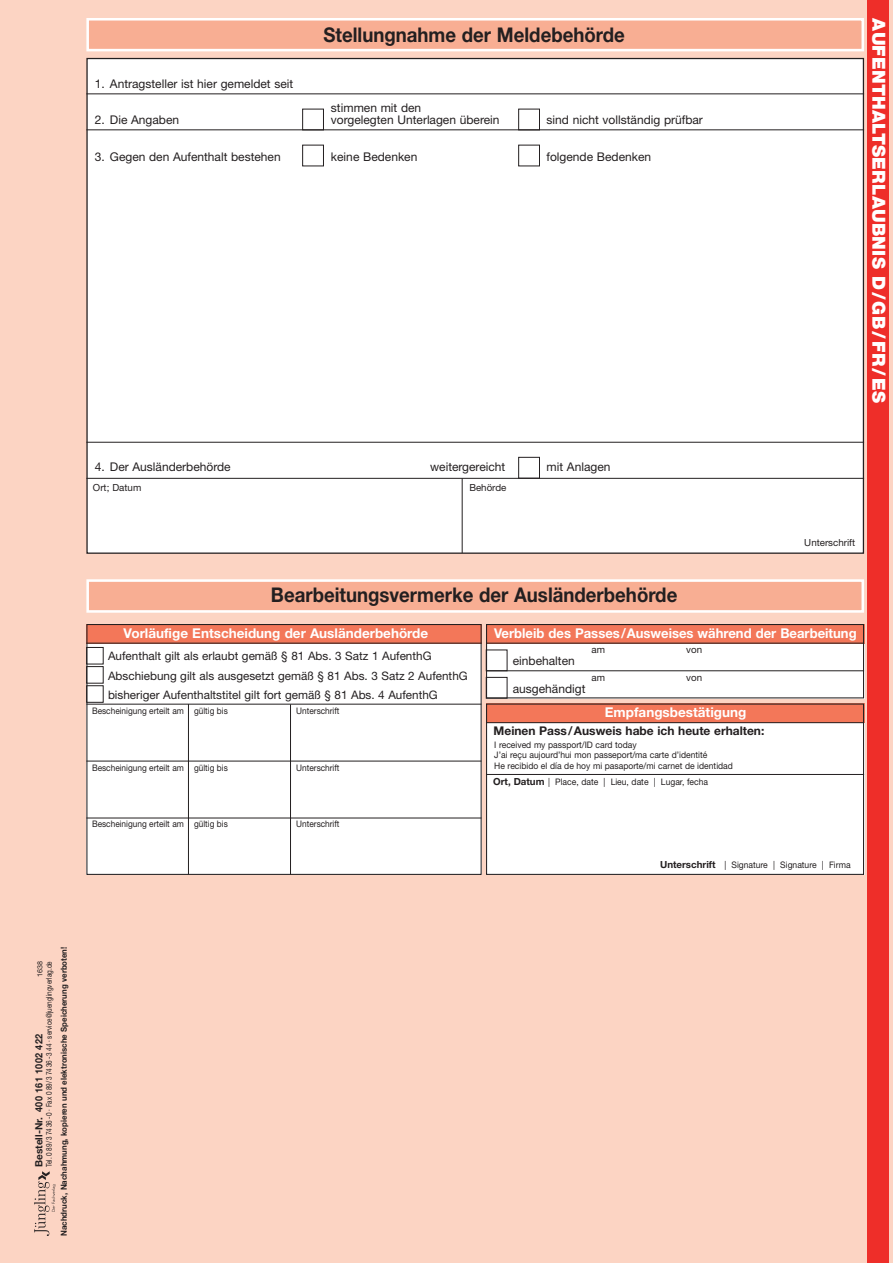
<style>
.page{position:relative;width:893px;height:1263px;background:#fcd4c3}
.page>*{position:absolute;margin:0;border:0;box-sizing:border-box;transform-origin:0 0}
.t1{font:700 20.25px "Helvetica Neue LT Std";color:#231f20;scale:.92 1}
.t2{font:900 18px "Helvetica Neue LT Std";letter-spacing:.015em;color:#fff}
.t3{font:700 13.5px "Helvetica Neue LT Std";color:#fff}
.t4{font:12px "Helvetica Neue LT Std";color:#231f20}
.t5{font:700 12px "Helvetica Neue LT Std";color:#231f20}
.t6{font:11.7px/19.2px "Helvetica Neue LT Std";color:#231f20}
.t7{font:700 10.05px "Helvetica Neue LT Std";letter-spacing:.05em;color:#231f20}
.t8{font:9.75px "Helvetica Neue LT Std";color:#231f20}
.t9{font:700 9.75px "Helvetica Neue LT Std";color:#231f20}
.t10{font:9px/10.5px "Helvetica Neue LT Std";color:#231f20;scale:.95 1}
.t11{font:9px "Helvetica Neue LT Std";color:#231f20;scale:.92 1}
.t12{font:700 8.25px "Helvetica Neue LT Std";color:#231f20;scale:.95 1}
.t13{font:7.95px "Helvetica Neue LT Std";color:#231f20;scale:.81 1}
.t14{font:7.2px "Helvetica Neue LT Std";color:#231f20}
.s1{font-weight:700;font-size:9.75px}
</style>
<div class="page">
<div style="left:86px;top:18px;width:778px;height:33px;background:#f8ae93;border:3px solid #fff"></div>
<div style="left:86px;top:579px;width:778px;height:34px;background:#f8ae93;border:3px solid #fff"></div>
<div style="left:86px;top:58px;width:778px;height:496px;background:#fff;border:1px solid #231f20"></div>
<hr style="left:86px;top:94px;width:778px;height:1px;background:#231f20">
<hr style="left:86px;top:130px;width:778px;height:1px;background:#231f20">
<hr style="left:86px;top:442px;width:778px;height:1px;background:#231f20">
<hr style="left:86px;top:478px;width:778px;height:1px;background:#231f20">
<div style="left:518px;top:109px;width:22px;height:21px;border:1px solid #231f20"></div>
<div style="left:302px;top:145px;width:22px;height:21px;border:1px solid #231f20"></div>
<div style="left:518px;top:145px;width:22px;height:21px;border:1px solid #231f20"></div>
<div style="left:518px;top:457px;width:22px;height:21px;border:1px solid #231f20"></div>
<hr style="left:462px;top:478px;width:1px;height:75px;background:#231f20">
<div style="left:302px;top:109px;width:22px;height:21px;border:1px solid #231f20"></div>
<div style="left:86px;top:643px;width:395px;height:232px;background:#fff"></div>
<div style="left:86px;top:624px;width:395px;height:19px;background:#f37759"></div>
<div style="left:86px;top:624px;width:396px;height:251px;border:1px solid #231f20"></div>
<hr style="left:86px;top:643px;width:395px;height:1px;background:#231f20">
<hr style="left:86px;top:704px;width:395px;height:1px;background:#231f20">
<hr style="left:86px;top:761px;width:395px;height:1px;background:#231f20">
<hr style="left:86px;top:818px;width:395px;height:1px;background:#231f20">
<div style="left:486px;top:723px;width:378px;height:152px;background:#fff"></div>
<div style="left:486px;top:703px;width:378px;height:20px;background:#f37759"></div>
<div style="left:486px;top:703px;width:378px;height:172px;border:1px solid #231f20"></div>
<hr style="left:486px;top:722px;width:378px;height:1px;background:#231f20">
<div style="left:86px;top:647px;width:17px;height:17px;border:1px solid #231f20"></div>
<div style="left:86px;top:666px;width:17px;height:17px;border:1px solid #231f20"></div>
<div style="left:86px;top:685px;width:17px;height:17px;border:1px solid #231f20"></div>
<div style="left:486px;top:643px;width:378px;height:55px;background:#fff"></div>
<div style="left:486px;top:624px;width:378px;height:19px;background:#f37759"></div>
<div style="left:486px;top:624px;width:378px;height:74px;border:1px solid #231f20"></div>
<hr style="left:486px;top:643px;width:378px;height:1px;background:#231f20">
<hr style="left:486px;top:670px;width:378px;height:1px;background:#231f20">
<div style="left:486px;top:650px;width:21px;height:21px;border:1px solid #231f20"></div>
<div style="left:486px;top:677px;width:21px;height:21px;border:1px solid #231f20"></div>
<hr style="left:486px;top:774px;width:378px;height:1px;background:#231f20">
<hr style="left:188px;top:704px;width:1px;height:170px;background:#231f20">
<hr style="left:290px;top:704px;width:1px;height:171px;background:#231f20">
<img style="left:35px;top:1171px;width:21px;height:65px">
<div style="left:867px;top:0;width:22px;height:1263px;background:#ee2e29"></div>
<p class="t4" style="left:95px;top:76px;width:200px">1. Antragsteller ist hier gemeldet seit</p>
<h1 class="t1" style="left:323px;top:22px;width:329px">Stellungnahme der Meldebehörde</h1>
<p class="t4" style="left:331px;top:100px;width:92px">stimmen mit den</p>
<p class="t4" style="left:95px;top:112px;width:86px">2. Die Angaben</p>
<p class="t4" style="left:331px;top:112px;width:170px">vorgelegten Unterlagen überein</p>
<p class="t4" style="left:546px;top:112px;width:158px">sind nicht vollständig prüfbar</p>
<p class="t4" style="left:95px;top:150px;width:187px">3. Gegen den Aufenthalt bestehen</p>
<p class="t4" style="left:331px;top:150px;width:88px">keine Bedenken</p>
<p class="t4" style="left:546px;top:150px;width:106px">folgende Bedenken</p>
<h2 class="t2" style="left:890px;top:18px;width:386px;rotate:90deg">AUFENTHALTSERLAUBNIS D/GB/FR/ES</h2>
<p class="t4" style="left:95px;top:460px;width:137px">4. Der Ausländerbehörde</p>
<p class="t4" style="left:430px;top:460px;width:77px">weitergereicht</p>
<p class="t4" style="left:546px;top:460px;width:65px">mit Anlagen</p>
<p class="t8" style="left:93px;top:481px;width:50px">Ort; Datum</p>
<p class="t8" style="left:469px;top:481px;width:39px">Behörde</p>
<h1 class="t1" style="left:271px;top:582px;width:443px">Bearbeitungsvermerke der Ausländerbehörde</h1>
<p class="t8" style="left:804px;top:537px;width:52px">Unterschrift</p>
<p class="t3" style="left:124px;top:625px;width:306px">Vorläufige Entscheidung der Ausländerbehörde</p>
<p class="t6" style="left:108px;top:646px;width:361px">Aufenthalt gilt als erlaubt gemäß § 81 Abs. 3 Satz 1 AufenthG<br>Abschiebung gilt als ausgesetzt gemäß § 81 Abs. 3 Satz 2 AufenthG bisheriger Aufenthaltstitel gilt fort gemäß § 81 Abs. 4 AufenthG</p>
<p class="t11" style="left:92px;top:705px;width:149px">Bescheinigung erteilt am gültig bis</p>
<p class="t11" style="left:296px;top:705px;width:48px">Unterschrift</p>
<p class="t11" style="left:92px;top:762px;width:149px">Bescheinigung erteilt am gültig bis</p>
<p class="t11" style="left:296px;top:762px;width:48px">Unterschrift</p>
<p class="t11" style="left:92px;top:819px;width:149px">Bescheinigung erteilt am gültig bis</p>
<p class="t11" style="left:296px;top:819px;width:48px">Unterschrift</p>
<p class="t3" style="left:494px;top:625px;width:364px">Verbleib des Passes/Ausweises während der Bearbeitung</p>
<p class="t8" style="left:591px;top:644px;width:15px">am</p>
<p class="t8" style="left:686px;top:644px;width:17px">von</p>
<p class="t8" style="left:591px;top:672px;width:15px">am</p>
<p class="t8" style="left:686px;top:672px;width:17px">von</p>
<p class="t4" style="left:513px;top:654px;width:64px">einbehalten</p>
<p class="t4" style="left:513px;top:681px;width:74px">ausgehändigt</p>
<p class="t3" style="left:605px;top:704px;width:143px">Empfangsbestätigung</p>
<p class="t5" style="left:494px;top:724px;width:272px">Meinen Pass/Ausweis habe ich heute erhalten:</p>
<p class="t10" style="left:494px;top:739px;width:253px">I received my passport/ID card today<br>J’ai reçu aujourd’hui mon passeport/ma carte d’identité<br>He recibido el día de hoy mi pasaporte/mi carnet de identidad</p>
<p class="t10" style="left:493px;top:776px;width:228px"><span class="s1">Ort, Datum</span> | Place, date | Lieu, date | Lugar, fecha</p>
<p class="t9" style="left:660px;top:859px;width:57px">Unterschrift</p>
<p class="t10" style="left:724px;top:859px;width:134px">| Signature | Signature | Firma</p>
<p class="t12" style="left:59px;top:1236px;width:306px;rotate:-90deg">Nachdruck, Nachahmung, kopieren und elektronische Speicherung verboten!</p>
<p class="t14" style="left:36px;top:977px;width:17px;rotate:-90deg">1638</p>
<p class="t13" style="left:44px;top:1167px;width:256px;rotate:-90deg">Tel. 0 89/ 3 74 36- 0 · Fax 0 89/ 3 74 36- 3 44 · service@juenglingverlag.de</p>
<p class="t7" style="left:33px;top:1167px;width:135px;rotate:-90deg">Bestell-Nr. 400 161 1002 422</p>
</div>
